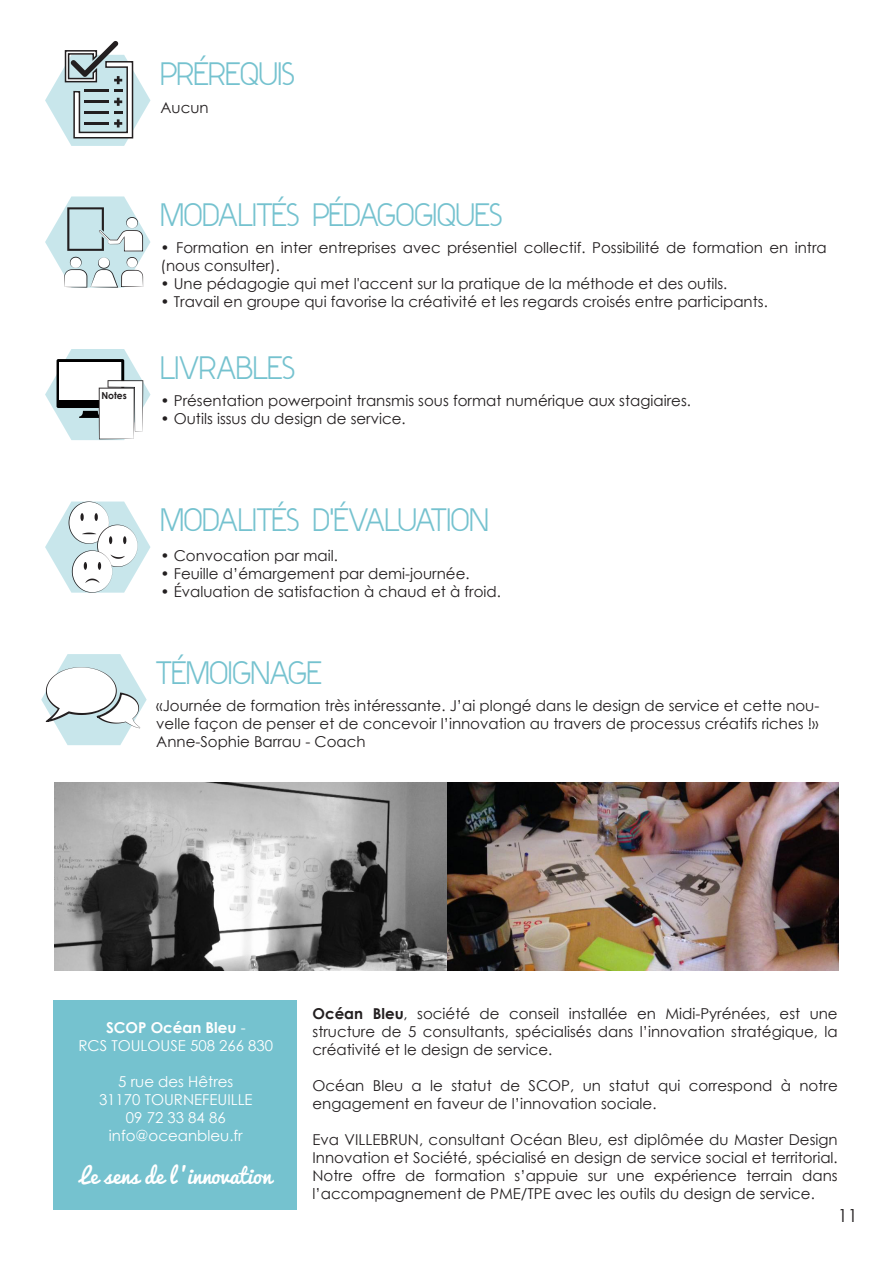
<style>
.page{position:relative;width:893px;height:1263px;background:#fff}
.page>*{position:absolute;margin:0;border:0;box-sizing:border-box;transform-origin:0 0}
.t1{font:27px "Y2 K Neophyte";color:#75c2cf}
.t2{font:21px "Pacifico";color:#fff}
.t3{font:18px "Century Gothic";color:#231f20}
.t4{font:15px/18px "Century Gothic";color:#231f20}
.t5{font:15px "Century Gothic";color:#fff}
.t6{font:700 15px "Century Gothic";color:#fff}
.t7{font:700 9.6px "Century Gothic";color:#231f20;scale:.95 1}
.s1{font-weight:400}
.s2{font-weight:700}
</style>
<div class="page">
<img style="left:54px;top:782px;width:394px;height:189px">
<svg style="left:41px;top:654px;width:106px;height:91px"></svg>
<svg style="left:45px;top:349px;width:105px;height:91px"></svg>
<div style="left:53px;top:1000px;width:243px;height:210px;background:#75c2cf"></div>
<svg style="left:45px;top:501px;width:105px;height:92px"></svg>
<svg style="left:45px;top:196px;width:105px;height:92px"></svg>
<img style="left:448px;top:782px;width:391px;height:189px">
<svg style="left:45px;top:41px;width:105px;height:105px"></svg>
<p class="t1" style="left:161px;top:56px;width:136px">PRÉREQUIS</p>
<p class="t4" style="left:161px;top:98px;width:50px">Aucun</p>
<p class="t1" style="left:161px;top:196px;width:343px">MODALITÉS PÉDAGOGIQUES</p>
<p class="t7" style="left:101px;top:388px;width:28px">Notes</p>
<p class="t4" style="left:161px;top:239px;width:668px">• Formation en inter entreprises avec présentiel collectif. Possibilité de formation en intra (nous consulter).</p>
<p class="t4" style="left:161px;top:275px;width:568px">• Une pédagogie qui met l'accent sur la pratique de la méthode et des outils.</p>
<p class="t4" style="left:161px;top:293px;width:609px">• Travail en groupe qui favorise la créativité et les regards croisés entre participants.</p>
<p class="t1" style="left:161px;top:349px;width:136px">LIVRABLES</p>
<p class="t4" style="left:161px;top:391px;width:532px">• Présentation powerpoint transmis sous format numérique aux stagiaires.</p>
<p class="t4" style="left:161px;top:409px;width:247px">• Outils issus du design de service.</p>
<p class="t1" style="left:161px;top:501px;width:330px">MODALITÉS D'ÉVALUATION</p>
<p class="t4" style="left:161px;top:546px;width:179px">• Convocation par mail.</p>
<p class="t4" style="left:161px;top:564px;width:311px">• Feuille d’émargement par demi-journée.</p>
<p class="t4" style="left:161px;top:582px;width:342px">• Évaluation de satisfaction à chaud et à froid.</p>
<p class="t1" style="left:156px;top:654px;width:166px">TÉMOIGNAGE</p>
<p class="t4" style="left:156px;top:696px;width:664px">«Journée de formation très intéressante. J’ai plongé dans le design de service et cette nou&shy;velle façon de penser et de concevoir l’innovation au travers de processus créatifs riches !»</p>
<p class="t4" style="left:156px;top:732px;width:211px">Anne-Sophie Barrau - Coach</p>
<p class="t6" style="left:106px;top:1016px;width:141px">SCOP Océan Bleu <span class="s1">-</span></p>
<p class="t5" style="left:78px;top:1035px;width:196px">RCS TOULOUSE 508 266 830</p>
<p class="t5" style="left:118px;top:1071px;width:117px">5 rue des Hêtres</p>
<p class="t5" style="left:99px;top:1089px;width:155px">31170 TOURNEFEUILLE</p>
<p class="t5" style="left:126px;top:1107px;width:101px">09 72 33 84 86</p>
<p class="t5" style="left:109px;top:1125px;width:135px">info@oceanbleu.fr</p>
<p class="t2" style="left:80px;top:1164px;width:193px">Le sens de l 'innovation</p>
<p class="t4" style="left:312px;top:1005px;width:527px;text-align:justify"><span class="s2">Océan Bleu</span>, société de conseil installée en Midi-Pyrénées, est une structure de 5 consultants, spécialisés dans l’innovation stratégique, la créativité et le design de service.</p>
<p class="t4" style="left:312px;top:1077px;width:527px">Océan Bleu a le statut de SCOP, un statut qui correspond à notre engagement en faveur de l’innovation sociale.</p>
<p class="t4" style="left:312px;top:1131px;width:527px;text-align:justify">Eva VILLEBRUN, consultant Océan Bleu, est diplômée du Master Design Innovation et Société, spécialisé en design de service social et territorial.<br>Notre offre de formation s’appuie sur une expérience terrain dans l’accompagnement de PME/TPE avec les outils du design de service.</p>
<p class="t3" style="left:838px;top:1203px;width:21px">11</p>
</div>
